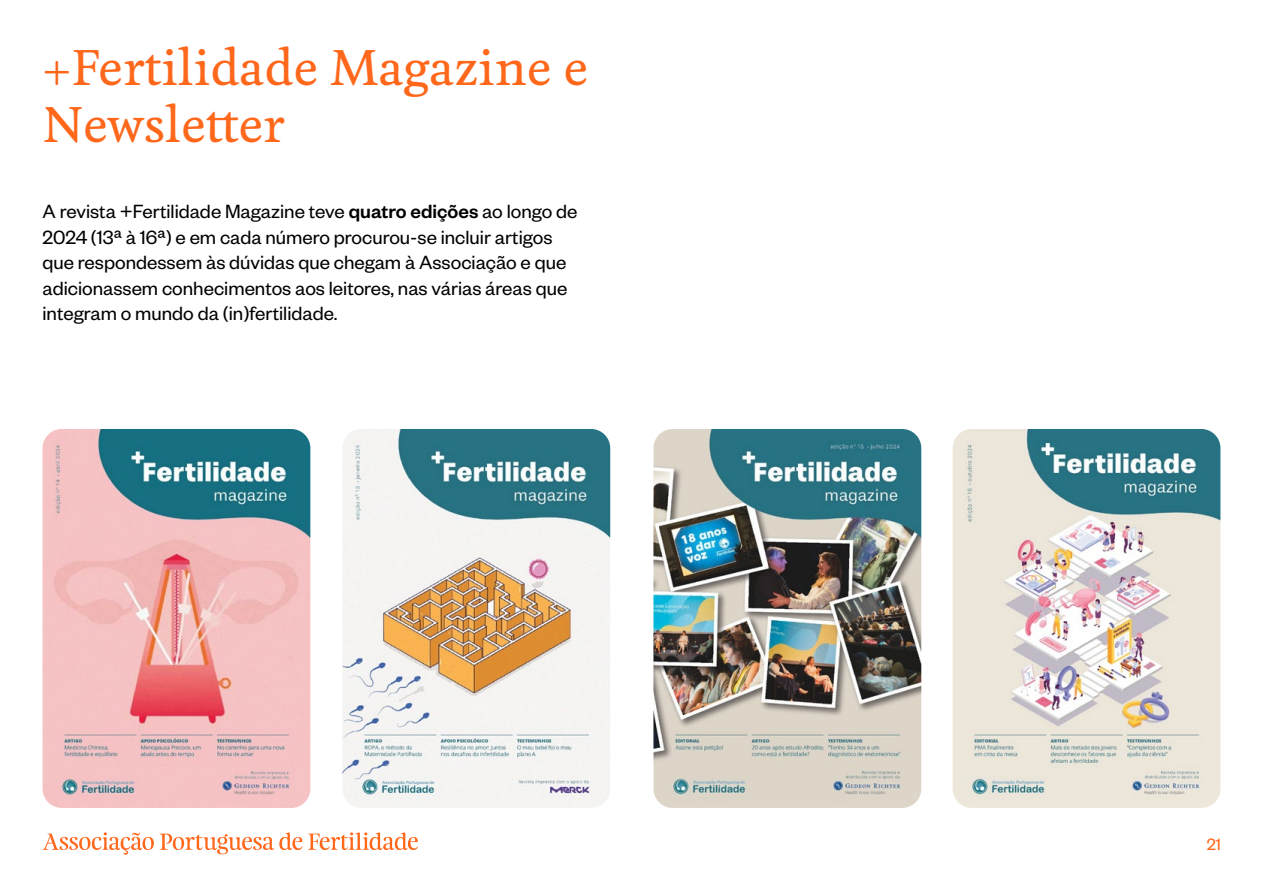
<style>
.page{position:relative;width:1263px;height:893px;background:#fff}
.page>*{position:absolute;margin:0;border:0;box-sizing:border-box;transform-origin:0 0}
.t1{font:500 47.1px/56.6px "Feijoa";color:#ff671b}
.t2{font:21px/25.5px "Founders Grotesk";color:#000}
.t3{font:18px "Founders Grotesk";color:#ff671b}
.s1{font-weight:500}
</style>
<div class="page">
<svg style="left:43px;top:832px;width:111px;height:23px"></svg>
<svg style="left:160px;top:832px;width:142px;height:22px"></svg>
<svg style="left:308px;top:832px;width:110px;height:18px"></svg>
<img style="left:653px;top:429px;width:268px;height:379px">
<img style="left:953px;top:429px;width:267px;height:379px">
<img style="left:342px;top:429px;width:268px;height:379px">
<img style="left:43px;top:429px;width:267px;height:379px">
<h1 class="t1" style="left:43px;top:41px;width:547px">+Fertilidade Magazine e<br>Newsletter</h1>
<p class="t2" style="left:43px;top:198px;width:536px">A revista +Fertilidade Magazine teve <span class="s1">quatro edições</span> ao longo de 2024 (13ª à 16ª) e em cada número procurou-se incluir artigos que respondessem às dúvidas que chegam à Associação e que adicionassem conhecimentos aos leitores, nas várias áreas que integram o mundo da (in)fertilidade.</p>
<p class="t3" style="left:1207px;top:834px;width:16px">21</p>
</div>
